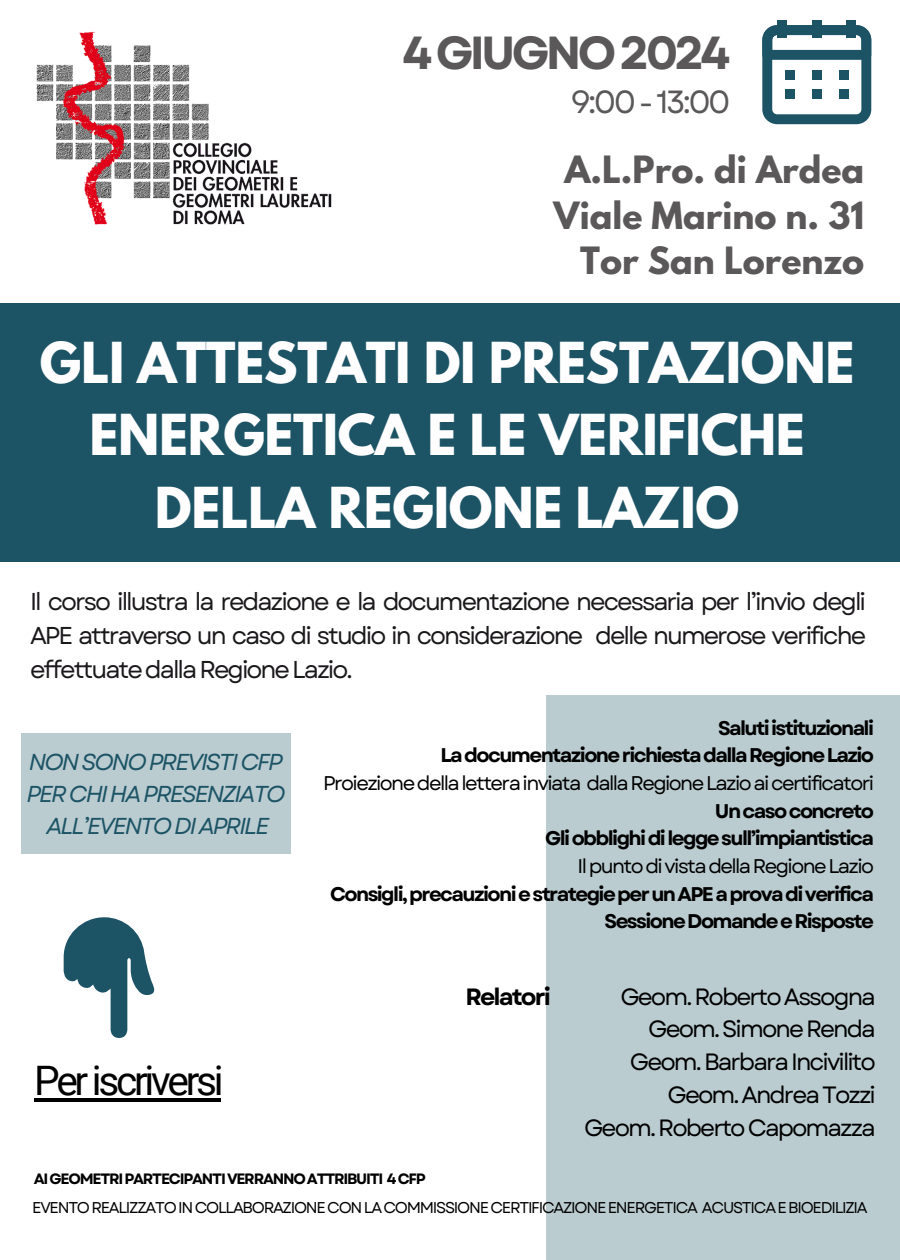
<style>
.page{position:relative;width:900px;height:1260px;background:#fff}
.page>*{position:absolute;margin:0;border:0;box-sizing:border-box;transform-origin:0 0}
.t1{font:700 50px/72.6px "League Spartan";letter-spacing:-.005em;color:#fefefe;text-align:center}
.t2{font:700 46.31px "Garet";letter-spacing:-.08em;color:#5a5858}
.t3{font:40.62px "Roboto";letter-spacing:-.08em;color:#000}
.t4{font:700 33.31px/45.5px "League Spartan";color:#5a5858;text-align:right}
.t5{font:32px "Garet";color:#5a5858}
.t6{font:24.38px/33.8px "Garet";letter-spacing:-.08em;color:#1b181b;text-align:justify}
.t7{font:23.56px/32.8px "Garet";letter-spacing:-.08em;color:#000;text-align:right}
.t8{font:700 23.56px "Garet";letter-spacing:-.08em;color:#000}
.t9{font:italic 23px/31.9px "Garet";letter-spacing:-.08em;color:#1c5466;text-align:center}
.t10{font:700 19.81px "Garet";letter-spacing:-.08em;color:#000}
.t11{font:19.81px "Garet";letter-spacing:-.08em;color:#000}
.t12{font:15.62px "Garet";letter-spacing:-.08em;color:#000}
.t13{font:700 15px "Garet";letter-spacing:-.08em;color:#000}
</style>
<div class="page">
<div style="left:0;top:303px;width:900px;height:259px;background:#1c5466"></div>
<svg style="left:762px;top:25px;width:109px;height:99px"></svg>
<div style="left:777px;top:20px;width:10px;height:18px;background:#1c5466"></div>
<div style="left:812px;top:20px;width:10px;height:18px;background:#1c5466"></div>
<div style="left:847px;top:20px;width:9px;height:18px;background:#1c5466"></div>
<div style="left:785px;top:70px;width:10px;height:10px;background:#1c5466"></div>
<div style="left:785px;top:90px;width:10px;height:9px;background:#1c5466"></div>
<div style="left:812px;top:70px;width:10px;height:10px;background:#1c5466"></div>
<div style="left:812px;top:90px;width:10px;height:9px;background:#1c5466"></div>
<div style="left:839px;top:70px;width:10px;height:10px;background:#1c5466"></div>
<div style="left:839px;top:90px;width:10px;height:9px;background:#1c5466"></div>
<div style="left:547px;top:695px;width:353px;height:565px;background:#bbccd1"></div>
<img style="left:36px;top:31px;width:296px;height:194px">
<svg style="left:63px;top:917px;width:92px;height:121px"></svg>
<div style="left:22px;top:733px;width:269px;height:120px;background:#bbccd1"></div>
<hr style="left:34px;top:1098px;width:186px;height:3px;background:#000">
<p class="t2" style="left:402px;top:20px;width:329px">4GIUGNO2024</p>
<h3 class="t5" style="left:570px;top:79px;width:162px">9:00 - 13:00</h3>
<h6 class="t4" style="left:554px;top:151px;width:312px">A.L.Pro. di Ardea<br>Viale Marino n. 31<br>Tor San Lorenzo</h6>
<h4 class="t1" style="left:40px;top:332px;width:816px">GLI ATTESTATI DI PRESTAZIONE<br>ENERGETICA E LE VERIFICHE<br>DELLA REGIONE LAZIO</h4>
<h1 class="t6" style="left:30px;top:585px;width:838px">Il corso illustra la redazione e la documentazione necessaria per l’invio degli APE attraverso un caso di studio in considerazione delle numerose verifiche effettuate dalla Regione Lazio.</h1>
<h2 class="t9" style="left:26px;top:746px;width:261px">NON SONO PREVISTI CFP<br>PER CHI HA PRESENZIATO<br>ALL’EVENTO DI APRILE</h2>
<p class="t3" style="left:34px;top:1058px;width:191px">Per iscriversi</p>
<h1 class="t10" style="left:718px;top:713px;width:158px">Salutiistituzionali</h1>
<h6 class="t10" style="left:441px;top:741px;width:435px">LadocumentazionerichiestadallaRegioneLazio</h6>
<p class="t11" style="left:323px;top:769px;width:552px">Proiezione della lettera inviata dalla Regione Lazio ai certificatori</p>
<p class="t10" style="left:715px;top:796px;width:161px">Uncasoconcreto</p>
<p class="t10" style="left:545px;top:824px;width:330px">Gliobblighidileggesull’impiantistica</p>
<p class="t11" style="left:578px;top:852px;width:298px">Il punto di vista della Regione Lazio</p>
<p class="t10" style="left:330px;top:879px;width:545px">Consigli,precauzioniestrategieperunAPEaprovadiverifica</p>
<p class="t10" style="left:605px;top:907px;width:271px">SessioneDomandeeRisposte</p>
<h5 class="t8" style="left:466px;top:979px;width:87px">Relatori</h5>
<h5 class="t7" style="left:584px;top:980px;width:293px">Geom. Roberto Assogna<br>Geom. Simone Renda<br>Geom. Barbara Incivilito<br>Geom. Andrea Tozzi<br>Geom. Roberto Capomazza</h5>
<p class="t13" style="left:34px;top:1167px;width:393px">AIGEOMETRIPARTECIPANTIVERRANNOATTRIBUITI 4CFP</p>
<p class="t12" style="left:32px;top:1197px;width:837px">EVENTO REALIZZATO IN COLLABORAZIONE CON LA COMMISSIONE CERTIFICAZIONE ENERGETICA ACUSTICA E BIOEDILIZIA</p>
</div>
